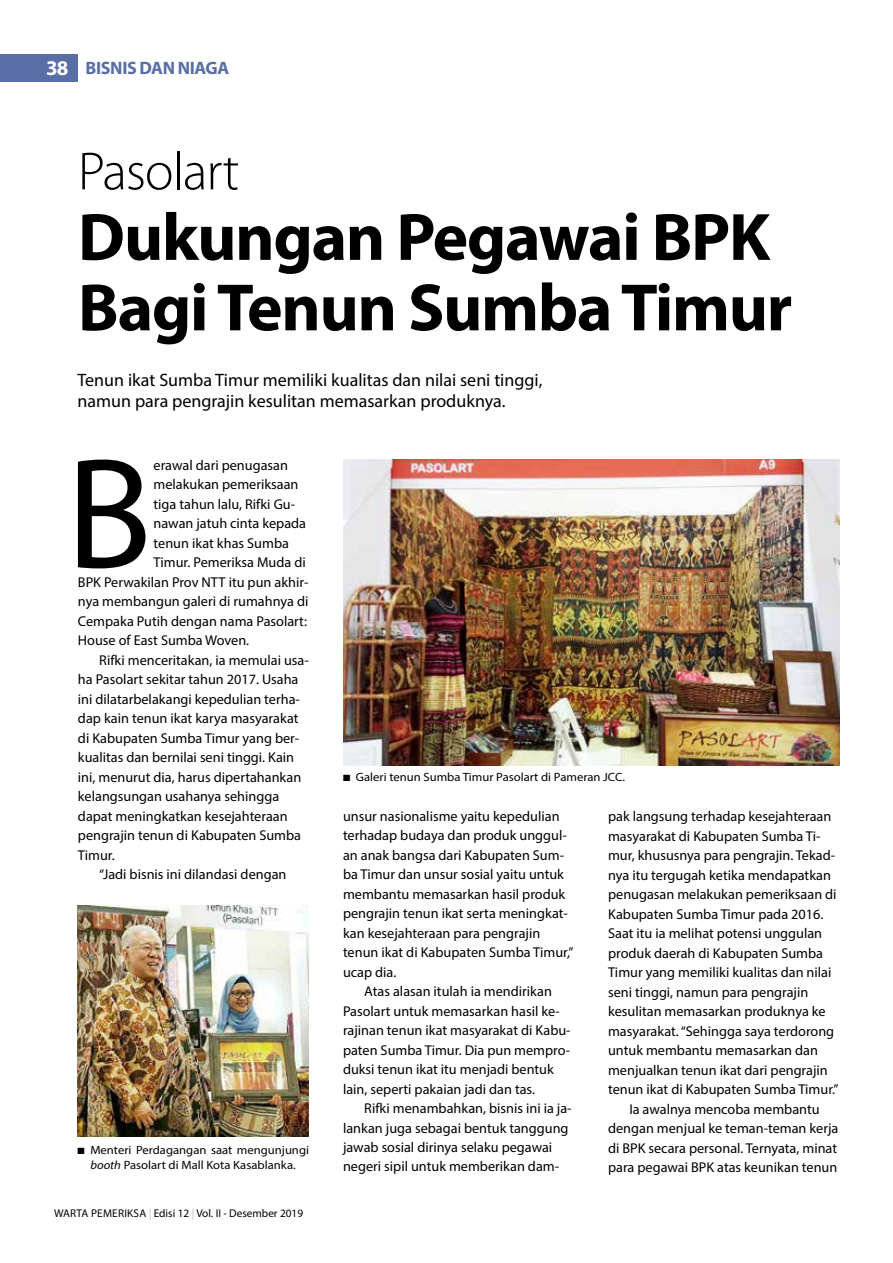
<style>
.page{position:relative;width:893px;height:1263px;background:#fff}
.page>*{position:absolute;margin:0;border:0;box-sizing:border-box;transform-origin:0 0}
.t1{font:158.85px "Myriad Pro";color:#000}
.t2{font:700 67.5px/70.5px "Myriad Pro";letter-spacing:-.02em;color:#000}
.t3{font:300 54px "Myriad Pro";letter-spacing:-.02em;color:#000}
.t4{font:700 21px "Myriad Pro";color:#fff}
.t5{font:18px/21px "Myriad Pro";color:#000}
.t6{font:700 18px "Myriad Pro";letter-spacing:-.02em;color:#596da6}
.t7{font:14.25px "Myriad Pro";color:#000}
.t8{font:12px/15px "Myriad Pro";color:#000;text-align:center;scale:1.06 1}
.t9{font:11.25px "Myriad Pro";color:#000}
.s1{font-style:italic}
.s2{color:#bcbec0}
</style>
<div class="page">
<div style="left:0;top:54px;width:78px;height:27px;background:#596da6"></div>
<img style="left:343px;top:459px;width:496px;height:306px">
<img style="left:78px;top:906px;width:231px;height:231px">
<h3 class="t4" style="left:46px;top:54px;width:24px">38</h3>
<p class="t6" style="left:86px;top:56px;width:145px">BISNIS DAN NIAGA</p>
<h3 class="t3" style="left:78px;top:139px;width:163px">Pasolart</h3>
<h2 class="t2" style="left:78px;top:200px;width:716px">Dukungan Pegawai BPK<br>Bagi Tenun Sumba Timur</h2>
<p class="t5" style="left:78px;top:369px;width:466px">Tenun ikat Sumba Timur memiliki kualitas dan nilai seni tinggi, namun para pengrajin kesulitan memasarkan produknya.</p>
<h1 class="t1" style="left:66px;top:416px;width:88px">B</h1>
<p class="t7" style="left:154px;top:456px;width:136px">erawal dari penugasan</p>
<p class="t7" style="left:154px;top:476px;width:146px">melakukan pemeriksaan</p>
<p class="t7" style="left:154px;top:495px;width:143px">tiga tahun lalu, Rifki Gu-</p>
<p class="t7" style="left:154px;top:515px;width:154px">nawan jatuh cinta kepada</p>
<p class="t7" style="left:154px;top:534px;width:137px">tenun ikat khas Sumba</p>
<p class="t7" style="left:154px;top:554px;width:154px">Timur. Pemeriksa Muda di</p>
<p class="t7" style="left:78px;top:573px;width:232px">BPK Perwakilan Prov NTT itu pun akhir-</p>
<p class="t7" style="left:78px;top:593px;width:232px">nya membangun galeri di rumahnya di</p>
<p class="t7" style="left:78px;top:612px;width:230px">Cempaka Putih dengan nama Pasolart:</p>
<p class="t7" style="left:78px;top:632px;width:173px">House of East Sumba Woven.</p>
<p class="t7" style="left:99px;top:651px;width:211px">Rifki menceritakan, ia memulai usa-</p>
<p class="t7" style="left:78px;top:671px;width:222px">ha Pasolart sekitar tahun 2017. Usaha</p>
<p class="t7" style="left:78px;top:690px;width:223px">ini dilatarbelakangi kepedulian terha-</p>
<p class="t7" style="left:78px;top:710px;width:222px">dap kain tenun ikat karya masyarakat</p>
<p class="t7" style="left:78px;top:729px;width:223px">di Kabupaten Sumba Timur yang ber-</p>
<p class="t7" style="left:78px;top:749px;width:218px">kualitas dan bernilai seni tinggi. Kain</p>
<p class="t7" style="left:78px;top:768px;width:225px">ini, menurut dia, harus dipertahankan</p>
<p class="t7" style="left:78px;top:788px;width:203px">kelangsungan usahanya sehingga</p>
<p class="t7" style="left:78px;top:807px;width:211px">dapat meningkatkan kesejahteraan</p>
<p class="t7" style="left:78px;top:827px;width:225px">pengrajin tenun di Kabupaten Sumba</p>
<p class="t7" style="left:78px;top:846px;width:38px">Timur.</p>
<p class="t7" style="left:99px;top:866px;width:189px">“Jadi bisnis ini dilandasi dengan</p>
<p class="t8" style="left:78px;top:1143px;width:220px">■ Menteri Perdagangan saat mengunjungi <span class="s1">booth</span> Pasolart di Mall Kota Kasablanka.</p>
<p class="t8" style="left:343px;top:769px;width:267px">■ Galeri tenun Sumba Timur Pasolart di Pameran JCC.</p>
<p class="t7" style="left:343px;top:807px;width:218px">unsur nasionalisme yaitu kepedulian</p>
<p class="t7" style="left:343px;top:826px;width:224px">terhadap budaya dan produk unggul-</p>
<p class="t7" style="left:343px;top:846px;width:223px">an anak bangsa dari Kabupaten Sum-</p>
<p class="t7" style="left:343px;top:865px;width:222px">ba Timur dan unsur sosial yaitu untuk</p>
<p class="t7" style="left:343px;top:885px;width:224px">membantu memasarkan hasil produk</p>
<p class="t7" style="left:343px;top:904px;width:225px">pengrajin tenun ikat serta meningkat-</p>
<p class="t7" style="left:343px;top:924px;width:199px">kan kesejahteraan para pengrajin</p>
<p class="t7" style="left:343px;top:943px;width:232px">tenun ikat di Kabupaten Sumba Timur,”</p>
<p class="t7" style="left:343px;top:963px;width:55px">ucap dia.</p>
<p class="t7" style="left:364px;top:982px;width:189px">Atas alasan itulah ia mendirikan</p>
<p class="t7" style="left:343px;top:1002px;width:218px">Pasolart untuk memasarkan hasil ke-</p>
<p class="t7" style="left:343px;top:1021px;width:229px">rajinan tenun ikat masyarakat di Kabu-</p>
<p class="t7" style="left:343px;top:1041px;width:229px">paten Sumba Timur. Dia pun mempro-</p>
<p class="t7" style="left:343px;top:1060px;width:212px">duksi tenun ikat itu menjadi bentuk</p>
<p class="t7" style="left:343px;top:1080px;width:194px">lain, seperti pakaian jadi dan tas.</p>
<p class="t7" style="left:364px;top:1099px;width:209px">Rifki menambahkan, bisnis ini ia ja-</p>
<p class="t7" style="left:343px;top:1119px;width:227px">lankan juga sebagai bentuk tanggung</p>
<p class="t7" style="left:343px;top:1138px;width:211px">jawab sosial dirinya selaku pegawai</p>
<p class="t7" style="left:343px;top:1158px;width:218px">negeri sipil untuk memberikan dam-</p>
<p class="t7" style="left:608px;top:807px;width:225px">pak langsung terhadap kesejahteraan</p>
<p class="t7" style="left:608px;top:827px;width:214px">masyarakat di Kabupaten Sumba Ti-</p>
<p class="t7" style="left:608px;top:846px;width:229px">mur, khususnya para pengrajin. Tekad-</p>
<p class="t7" style="left:608px;top:866px;width:224px">nya itu tergugah ketika mendapatkan</p>
<p class="t7" style="left:608px;top:885px;width:230px">penugasan melakukan pemeriksaan di</p>
<p class="t7" style="left:608px;top:905px;width:217px">Kabupaten Sumba Timur pada 2016.</p>
<p class="t7" style="left:608px;top:924px;width:216px">Saat itu ia melihat potensi unggulan</p>
<p class="t7" style="left:608px;top:944px;width:217px">produk daerah di Kabupaten Sumba</p>
<p class="t7" style="left:608px;top:963px;width:225px">Timur yang memiliki kualitas dan nilai</p>
<p class="t7" style="left:608px;top:983px;width:202px">seni tinggi, namun para pengrajin</p>
<p class="t7" style="left:608px;top:1002px;width:219px">kesulitan memasarkan produknya ke</p>
<p class="t7" style="left:608px;top:1022px;width:228px">masyarakat. “Sehingga saya terdorong</p>
<p class="t7" style="left:608px;top:1041px;width:211px">untuk membantu memasarkan dan</p>
<p class="t7" style="left:608px;top:1061px;width:221px">menjualkan tenun ikat dari pengrajin</p>
<p class="t7" style="left:608px;top:1080px;width:232px">tenun ikat di Kabupaten Sumba Timur.”</p>
<p class="t7" style="left:629px;top:1100px;width:192px">Ia awalnya mencoba membantu</p>
<p class="t7" style="left:608px;top:1119px;width:232px">dengan menjual ke teman-teman kerja</p>
<p class="t7" style="left:608px;top:1139px;width:231px">di BPK secara personal. Ternyata, minat</p>
<p class="t7" style="left:608px;top:1158px;width:231px">para pegawai BPK atas keunikan tenun</p>
<p class="t9" style="left:54px;top:1207px;width:251px">WARTA PEMERIKSA <span class="s2">|</span> Edisi 12 <span class="s2">|</span> Vol. II - Desember 2019</p>
</div>
